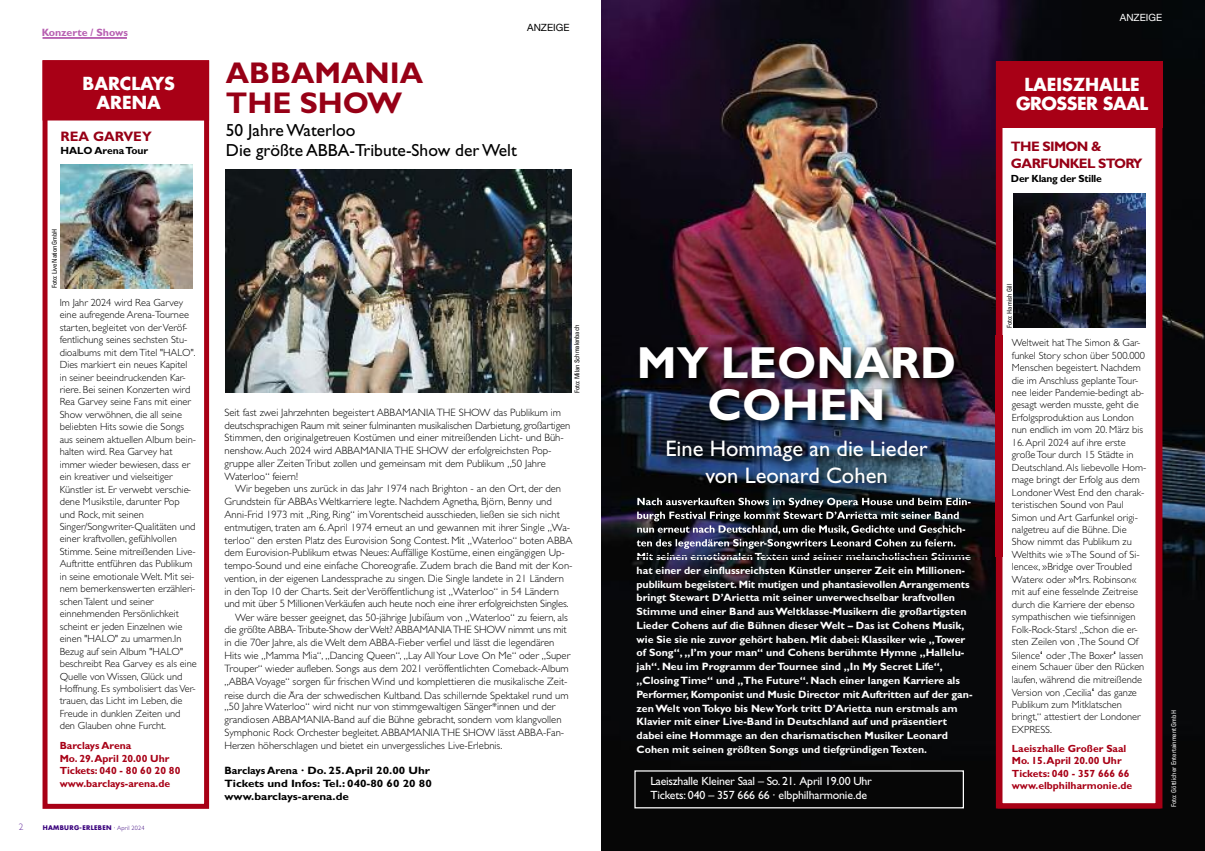
<style>
.page{position:relative;width:1205px;height:851px;background:#fff}
.page>*{position:absolute;margin:0;border:0;box-sizing:border-box;transform-origin:0 0}
.t1{font:700 45px/42.5px "Gill Sans";color:#fff;text-align:center}
.t2{font:700 30px/30px "Gill Sans";color:#970016}
.t3{font:22.5px/27px "Gill Sans";color:#fff;text-align:center}
.t4{font:17.5px/20px "Gill Sans";color:#000}
.t5{font:700 17.5px/18.8px "Futura";color:#fff;text-align:center}
.t6{font:700 13.75px/16.5px "Gill Sans";letter-spacing:-.045em;color:#970016}
.t7{font:700 13.75px "Gill Sans";color:#970016}
.t8{font:11.88px/14.2px "Gill Sans";letter-spacing:-.02em;color:#fff}
.t9{font:300 10.62px/12.8px "Gill Sans";color:#000}
.t10{font:700 10.62px/13.8px "Gill Sans";color:#fff}
.t11{font:700 10.62px/12.8px "Gill Sans";color:#000}
.t12{font:700 10.62px "Gill Sans";color:#b861b2}
.t13{font:300 10.38px/12.5px "Gill Sans";color:#000}
.t14{font:700 10.38px/12.5px "Gill Sans";color:#a80016}
.t15{font:700 10.38px "Gill Sans";letter-spacing:-.025em;color:#000}
.t16{font:700 10.38px "Gill Sans";color:#000}
.t17{font:10px "Helvetica Neue";color:#000}
.t18{font:10px "Helvetica Neue";color:#fff}
.t19{font:300 9.38px "Gill Sans";color:#632b9b}
.t20{font:condensed 6.62px "Univers";letter-spacing:-.02em;color:#000}
.t21{font:condensed 6.62px "Univers";color:#fff}
.t22{font:condensed 6.62px "Univers";color:#000}
.t23{font:700 6.25px "Futura";letter-spacing:.05em;color:#39007c}
.s1{font-family:"Gill Sans";font-weight:300}
.s2{font-family:"Lucida Grande";font-weight:400}
</style>
<div class="page">
<hr style="left:43px;top:37px;width:84px;height:2px;background:#b861b2">
<img style="left:601px;top:0;width:604px;height:850px">
<div style="left:43px;top:60px;width:166px;height:748px;border:5px solid #a80016"></div>
<div style="left:43px;top:60px;width:166px;height:61px;background:#a80016"></div>
<div style="left:634px;top:770px;width:330px;height:38px;border:1px solid #fff"></div>
<div style="left:1001px;top:66px;width:156px;height:737px;background:#fff"></div>
<div style="left:996px;top:61px;width:166px;height:67px;background:#a80016"></div>
<div style="left:997px;top:62px;width:163px;height:746px;border:5px solid #a80016"></div>
<img style="left:601px;top:336px;width:402px;height:220px">
<img style="left:637px;top:497px;width:86px;height:8px">
<img style="left:637px;top:511px;width:90px;height:10px">
<img style="left:637px;top:525px;width:105px;height:7px">
<img style="left:637px;top:540px;width:15px;height:6px">
<img style="left:656px;top:539px;width:67px;height:9px">
<img style="left:637px;top:552px;width:101px;height:3px">
<img style="left:60px;top:165px;width:133px;height:123px">
<img style="left:1013px;top:194px;width:132px;height:133px">
<img style="left:225px;top:170px;width:346px;height:222px">
<p class="t12" style="left:42px;top:28px;width:88px">Konzerte / Shows</p>
<h3 class="t5" style="left:82px;top:76px;width:94px">BARCLAYS<br>ARENA</h3>
<p class="t7" style="left:60px;top:131px;width:93px">REA GARVEY</p>
<p class="t16" style="left:60px;top:147px;width:89px">HALO ArenaTour</p>
<p class="t20" style="left:52px;top:288px;width:61px;rotate:-90deg">Foto: Live Nation GmbH</p>
<p class="t13" style="left:60px;top:297px;width:139px">Im Jahr 2024 wird Rea Garvey eine aufregende Arena-Tournee starten, begleitet von derVeröf&shy;fentlichung seines sechsten Stu&shy;dioalbums mit demTitel "HALO".<br>Dies markiert ein neues Kapitel in seiner beeindruckenden Kar&shy;riere. Bei seinen Konzerten wird<br>Rea Garvey seine Fans mit einer<br>Show verwöhnen, die all seine beliebten Hits sowie die Songs aus seinem aktuellen Album bein&shy;halten wird. Rea Garvey hat immer wieder bewiesen, dass er ein kreativer und vielseitiger<br>Künstler ist. Er verwebt verschie&shy;dene Musikstile, darunter Pop und Rock, mit seinen<br>Singer/Songwriter-Qualitäten und einer kraftvollen, gefühlvollen<br>Stimme. Seine mitreißenden Live-<br>Auftritte entführen das Publikum in seine emotionale Welt. Mit sei&shy;nem bemerkenswerten erzähleri&shy;schenTalent und seiner einnehmenden Persönlichkeit scheint er jeden Einzelnen wie einen "HALO" zu umarmen.In<br>Bezug auf sein Album "HALO" beschreibt Rea Garvey es als eine<br>Quelle von Wissen, Glück und<br>Hoffnung. Es symbolisiert dasVer&shy;trauen, das Licht im Leben, die<br>Freude in dunklen Zeiten und den Glauben ohne Furcht.</p>
<p class="t14" style="left:60px;top:740px;width:122px">Barclays Arena<br>Mo. 29.April 20.00 Uhr<br>Tickets: 040 - 80 60 20 80 www.barclays-arena.de</p>
<p class="t19" style="left:19px;top:822px;width:6px">2</p>
<p class="t23" style="left:43px;top:824px;width:103px">HAMBURG-ERLEBEN <span class="s1">· April 2024</span></p>
<p class="t17" style="left:527px;top:24px;width:44px">ANZEIGE</p>
<h2 class="t2" style="left:226px;top:61px;width:199px">ABBAMANIA<br>THE SHOW</h2>
<h3 class="t4" style="left:226px;top:122px;width:292px">50 JahreWaterloo<br>Die größte ABBA-Tribute-Show derWelt</h3>
<p class="t20" style="left:574px;top:392px;width:69px;rotate:-90deg">Foto M: i al n Schma el nbach</p>
<p class="t9" style="left:224px;top:407px;width:347px">Seit fast zwei Jahrzehnten begeistert ABBAMANIATHE SHOW das Publikum im deutschsprachigen Raum mit seiner fulminanten musikalischen Darbietung, großartigen Stimmen, den originalgetreuen Kostümen und einer mitreißenden Licht- und Büh&shy;nenshow.Auch 2024 wird ABBAMANIATHE SHOW der erfolgreichsten Pop&shy;gruppe aller ZeitenTribut zollen und gemeinsam mit dem Publikum „50 Jahre Waterloo“ feiern!</p>
<p class="t9" style="left:224px;top:483px;width:350px;text-indent:11px">Wir begeben uns zurück in das Jahr 1974 nach Brighton - an den Ort, der den Grundstein für ABBAs Weltkarriere legte. Nachdem Agnetha, Björn, Benny und Anni-Frid 1973 mit „Ring, Ring“ imVorentscheid ausschieden, ließen sie sich nicht entmutigen, traten am 6.April 1974 erneut an und gewannen mit ihrer Single „Wa&shy;terloo“ den ersten Platz des Eurovision Song Contest. Mit „Waterloo“ boten ABBA dem Eurovision-Publikum etwas Neues:Auffällige Kostüme, einen eingängigen Up&shy;tempo-Sound und eine einfache Choreografie. Zudem brach die Band mit der Kon&shy;vention, in der eigenen Landessprache zu singen. Die Single landete in 21 Ländern in denTop 10 der Charts. Seit derVeröffentlichung ist „Waterloo“ in 54 Ländern und mit über 5 MillionenVerkäufen auch heute noch eine ihrer erfolgreichsten Singles.</p>
<p class="t9" style="left:224px;top:612px;width:347px;text-indent:11px">Wer wäre besser geeignet, das 50-jährige Jubila<span class="s2">̈</span>um von „Waterloo“ zu feiern, als die größte ABBA-Tribute-Show derWelt? ABBAMANIATHE SHOW nimmt uns mit in die 70er Jahre, als die Welt dem ABBA-Fieber verfiel und lässt die legendären Hits wie „Mamma Mia“, „Dancing Queen“, „Lay AllYour Love On Me“ oder „Super</p>
<p class="t9" style="left:224px;top:663px;width:346px">Trouper“ wieder aufleben. Songs aus dem 2021 vero<span class="s2">̈</span>ffentlichten Comeback-Album „ABBAVoyage“ sorgen fu<span class="s2">̈</span>r frischen Wind und komplettieren die musikalische Zeit&shy;reise durch die A<span class="s2">̈</span>ra der schwedischen Kultband. Das schillernde Spektakel rund um</p>
<p class="t9" style="left:224px;top:701px;width:341px">„50 Jahre Waterloo“ wird nicht nur von stimmgewaltigen Sänger*innen und der grandiosen ABBAMANIA-Band auf die Bühne gebracht, sondern vom klangvollen Symphonic Rock Orchester begleitet.ABBAMANIATHE SHOW lässt ABBA-Fan-Herzen höherschlagen und bietet ein unvergessliches Live-Erlebnis.</p>
<p class="t11" style="left:224px;top:765px;width:209px">Barclays Arena · Do. 25.April 20.00 Uhr<br>Tickets und Infos: Tel.: 040-80 60 20 80 www.barclays-arena.de</p>
<p class="t18" style="left:1120px;top:14px;width:44px">ANZEIGE</p>
<h3 class="t5" style="left:1016px;top:77px;width:134px">LAEISZHALLE<br>GROSSER SAAL</h3>
<p class="t6" style="left:1011px;top:140px;width:133px">THE SIMON &amp;<br>GARFUNKEL STORY</p>
<p class="t15" style="left:1011px;top:175px;width:92px">Der Klang der Stille</p>
<h1 class="t1" style="left:637px;top:345px;width:321px">MY LEONARD<br>COHEN</h1>
<h3 class="t3" style="left:665px;top:437px;width:264px">Eine Hommage an die Lieder von Leonard Cohen</h3>
<p class="t10" style="left:636px;top:550px;width:337px">Mit seinen emotionalenTexten und seiner melancholischen Stimme hat einer der einflussreichsten Künstler unserer Zeit ein Millionen&shy;publikum begeistert. Mit mutigen und phantasievollen Arrangements bringt Stewart D’Arietta mit seiner unverwechselbar kraftvollen Stimme und einer Band ausWeltklasse-Musikern die großartigsten Lieder Cohens auf die Bühnen dieserWelt – Das ist Cohens Musik, wie Sie sie nie zuvor gehört haben. Mit dabei: Klassiker wie „Tower of Song“, „I’m your man“ und Cohens berühmte Hymne „Hallelu&shy;jah“. Neu im Programm derTournee sind „In My Secret Life“, „ClosingTime“ und „The Future“. Nach einer langen Karriere als Performer, Komponist und Music Director mit Auftritten auf der gan&shy;zenWelt vonTokyo bis NewYork tritt D’Arietta nun erstmals am Klavier mit einer Live-Band in Deutschland auf und präsentiert dabei eine Hommage an den charismatischen Musiker Leonard Cohen mit seinen größten Songs und tiefgründigenTexten.</p>
<p class="t8" style="left:650px;top:775px;width:223px">Laeiszhalle Kleiner Saal – So. 21. April 19.00 Uhr<br>Tickets: 040 – 357 666 66 · elbphilharmonie.de</p>
<p class="t22" style="left:1007px;top:328px;width:46px;rotate:-90deg">Foto: Hamish Gill</p>
<p class="t13" style="left:1012px;top:337px;width:136px">Weltweit hatThe Simon &amp; Gar&shy;funkel Story schon über 500.000<br>Menschen begeistert. Nachdem die im Anschluss geplanteTour&shy;nee leider Pandemie-bedingt ab&shy;gesagt werden musste, geht die<br>Erfolgsproduktion aus London nun endlich im vom 20. März bis<br>16.April 2024 auf ihre erste großeTour durch 15 Städte in<br>Deutschland.Als liebevolle Hom&shy;mage bringt der Erfolg aus dem<br>Londoner West End den charak&shy;teristischen Sound von Paul<br>Simon und Art Garfunkel origi&shy;nalgetreu auf die Bühne. Die<br>Show nimmt das Publikum zu<br>Welthits wie »The Sound of Si&shy;lence«, »Bridge overTroubled<br>Water« oder »Mrs. Robinson« mit auf eine fesselnde Zeitreise durch die Karriere der ebenso sympathischen wie tiefsinnigen<br>Folk-Rock-Stars! „Schon die er&shy;sten Zeilen von ‚The Sound Of</p>
<p class="t13" style="left:1012px;top:650px;width:134px;line-height:12px">Silence<span class="s2">ʻ</span> oder ‚The Boxer<span class="s2">ʻ</span> lassen einem Schauer über den Rücken laufen, während die mitreißende</p>
<p class="t13" style="left:1012px;top:687px;width:130px;line-height:12.1px">Version von ,Cecilia<span class="s2">ʻ</span> das ganze<br>Publikum zum Mitklatschen bringt,“ attestiert der Londoner<br>EXPRESS.</p>
<p class="t14" style="left:1012px;top:742px;width:122px">Laeiszhalle Großer Saal<br>Mo. 15.April 20.00 Uhr<br>Tickets: 040 - 357 666 66 www.elbphilharmonie.de</p>
<p class="t21" style="left:1171px;top:807px;width:98px;rotate:-90deg">Foto: Göttlicher Entertainment GmbH</p>
</div>
